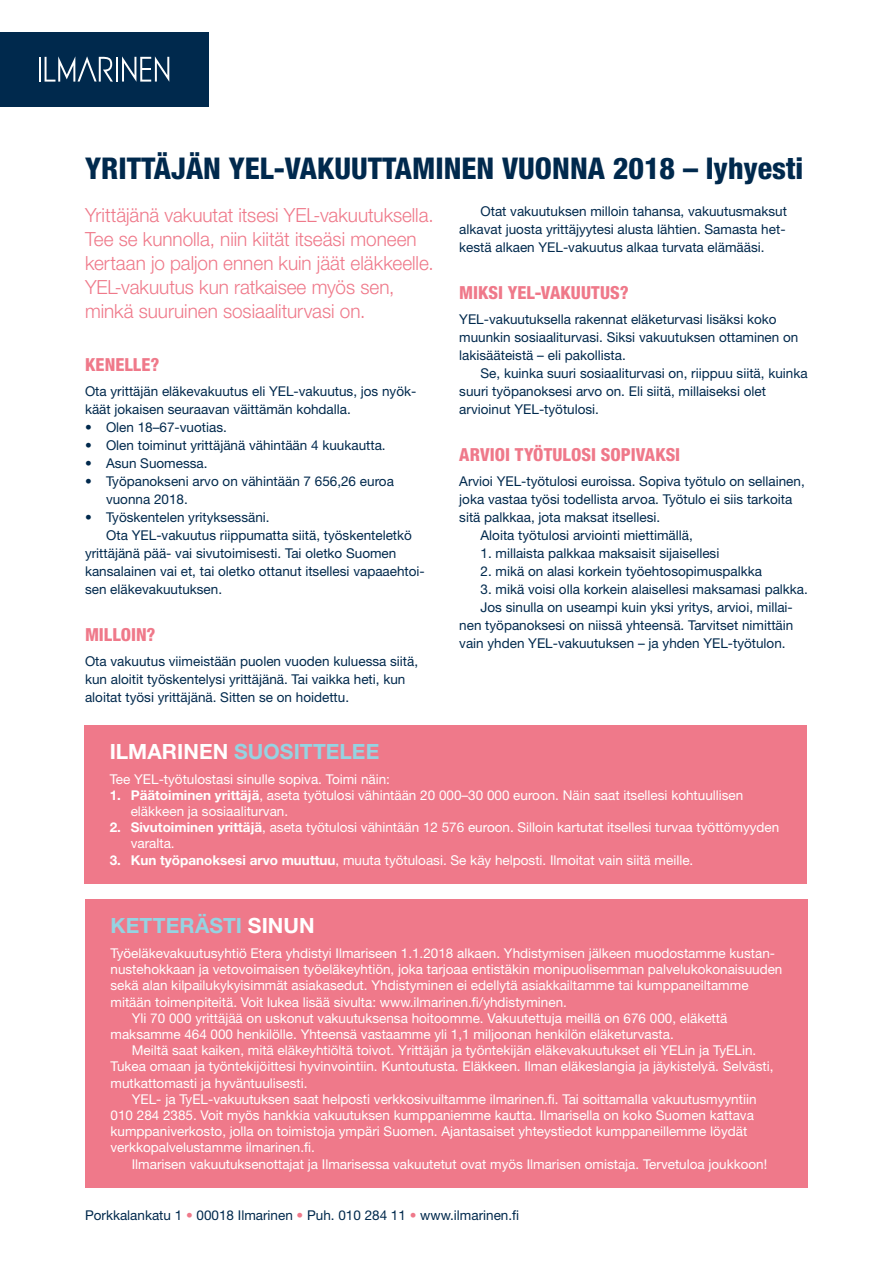
<style>
.page{position:relative;width:893px;height:1263px;background:#fff}
.page>*{position:absolute;margin:0;border:0;box-sizing:border-box;transform-origin:0 0}
.t1{font:800 condensed 30px "Helvetica Neue LT Std";color:#00294d}
.t2{font:700 21px "Helvetica Neue LT Std";letter-spacing:.005em;color:#95d3e2}
.t3{font:300 19.5px/24px "Helvetica Neue LT Std";color:#ef798a}
.t4{font:800 condensed 18px "Helvetica Neue LT Std";color:#ef798a}
.t5{font:13.5px/16.2px "Helvetica Neue LT Std";color:#fff}
.t6{font:13.5px/18px "Helvetica Neue LT Std";color:#00294d}
.s1{color:#fff}
.s2{font-weight:700}
.s3{color:#ef798a}
</style>
<div class="page">
<div style="left:0;top:32px;width:209px;height:74px;background:#00294d"></div>
<hr style="left:39px;top:57px;width:2px;height:25px;background:#fff">
<hr style="left:116px;top:57px;width:2px;height:25px;background:#fff">
<svg style="left:122px;top:56px;width:47px;height:26px"></svg>
<svg style="left:45px;top:56px;width:68px;height:26px"></svg>
<div style="left:84px;top:725px;width:723px;height:158px;background:#ef798a"></div>
<div style="left:85px;top:899px;width:723px;height:288px;background:#ef798a"></div>
<h1 class="t1" style="left:85px;top:150px;width:720px">YRITTÄJÄN YEL-VAKUUTTAMINEN VUONNA 2018 – lyhyesti</h1>
<h3 class="t3" style="left:85px;top:203px;width:350px">Yrittäjänä vakuutat itsesi YEL-vakuutuksella.<br>Tee se kunnolla, niin kiität itseäsi moneen kertaan jo paljon ennen kuin jäät eläkkeelle.<br>YEL-vakuutus kun ratkaisee myös sen, minkä suuruinen sosiaaliturvasi on.</h3>
<h3 class="t4" style="left:85px;top:353px;width:76px">KENELLE?</h3>
<p class="t6" style="left:85px;top:382px;width:333px">Ota yrittäjän eläkevakuutus eli YEL-vakuutus, jos nyök&shy;käät jokaisen seuraavan väittämän kohdalla.</p>
<p class="t6" style="left:85px;top:418px;width:143px">• Olen 18–67-vuotias.</p>
<p class="t6" style="left:85px;top:436px;width:302px">• Olen toiminut yrittäjänä vähintään 4 kuukautta.</p>
<p class="t6" style="left:85px;top:454px;width:124px">• Asun Suomessa.</p>
<p class="t6" style="left:106px;top:472px;width:289px;text-indent:-21px">• Työpanokseni arvo on vähintään 7 656,26 euroa vuonna 2018.</p>
<p class="t6" style="left:85px;top:508px;width:186px">• Työskentelen yrityksessäni.</p>
<p class="t6" style="left:106px;top:526px;width:307px">Ota YEL-vakuutus riippumatta siitä, työskenteletkö</p>
<p class="t6" style="left:85px;top:544px;width:313px">yrittäjänä pää- vai sivutoimisesti. Tai oletko Suomen</p>
<p class="t6" style="left:85px;top:562px;width:341px">kansalainen vai et, tai oletko ottanut itsellesi vapaaehtoi-</p>
<p class="t6" style="left:85px;top:580px;width:139px">sen eläkevakuutuksen.</p>
<h3 class="t4" style="left:85px;top:623px;width:72px">MILLOIN?</h3>
<p class="t6" style="left:85px;top:652px;width:335px">Ota vakuutus viimeistään puolen vuoden kuluessa siitä, kun aloitit työskentelysi yrittäjänä. Tai vaikka heti, kun aloitat työsi yrittäjänä. Sitten se on hoidettu.</p>
<p class="t6" style="left:459px;top:202px;width:329px;text-align:justify;text-indent:21px">Otat vakuutuksen milloin tahansa, vakuutusmaksut alkavat juosta yrittäjyytesi alusta lähtien. Samasta het&shy;kestä alkaen YEL-vakuutus alkaa turvata elämääsi.</p>
<h3 class="t4" style="left:459px;top:281px;width:171px">MIKSI YEL-VAKUUTUS?</h3>
<p class="t6" style="left:459px;top:310px;width:341px">YEL-vakuutuksella rakennat eläketurvasi lisäksi koko muunkin sosiaaliturvasi. Siksi vakuutuksen ottaminen on lakisääteistä – eli pakollista.</p>
<p class="t6" style="left:459px;top:364px;width:350px;text-indent:21px">Se, kuinka suuri sosiaaliturvasi on, riippuu siitä, kuinka suuri työpanoksesi arvo on. Eli siitä, millaiseksi olet arvioinut YEL-työtulosi.</p>
<h3 class="t4" style="left:459px;top:443px;width:223px">ARVIOI TYÖTULOSI SOPIVAKSI</h3>
<p class="t6" style="left:459px;top:472px;width:347px">Arvioi YEL-työtulosi euroissa. Sopiva työtulo on sellainen,</p>
<p class="t6" style="left:459px;top:490px;width:335px">joka vastaa työsi todellista arvoa. Työtulo ei siis tarkoita</p>
<p class="t6" style="left:459px;top:508px;width:203px">sitä palkkaa, jota maksat itsellesi.</p>
<p class="t6" style="left:480px;top:526px;width:214px">Aloita työtulosi arviointi miettimällä,</p>
<p class="t6" style="left:480px;top:544px;width:240px">1. millaista palkkaa maksaisit sijaisellesi</p>
<p class="t6" style="left:480px;top:562px;width:283px">2. mikä on alasi korkein työehtosopimuspalkka</p>
<p class="t6" style="left:480px;top:580px;width:329px">3. mikä voisi olla korkein alaisellesi maksamasi palkka.</p>
<p class="t6" style="left:480px;top:598px;width:314px">Jos sinulla on useampi kuin yksi yritys, arvioi, millai-</p>
<p class="t6" style="left:459px;top:616px;width:336px">nen työpanoksesi on niissä yhteensä. Tarvitset nimittäin</p>
<p class="t6" style="left:459px;top:634px;width:328px">vain yhden YEL-vakuutuksen – ja yhden YEL-työtulon.</p>
<h2 class="t2" style="left:110px;top:738px;width:271px"><span class="s1">ILMARINEN</span> SUOSITTELEE</h2>
<p class="t5" style="left:110px;top:770px;width:282px">Tee YEL-työtulostasi sinulle sopiva. Toimi näin:</p>
<p class="t5" style="left:131px;top:787px;width:614px;text-indent:-21px"><span class="s2">1. Päätoiminen yrittäjä</span>, aseta työtulosi vähintään 20 000–30 000 euroon. Näin saat itsellesi kohtuullisen eläkkeen ja sosiaaliturvan.</p>
<p class="t5" style="left:131px;top:819px;width:650px;text-indent:-21px"><span class="s2">2. Sivutoiminen yrittäjä</span>, aseta työtulosi vähintään 12 576 euroon. Silloin kartutat itsellesi turvaa työttömyyden varalta.</p>
<p class="t5" style="left:110px;top:851px;width:585px"><span class="s2">3. Kun työpanoksesi arvo muuttuu</span>, muuta työtuloasi. Se käy helposti. Ilmoitat vain siitä meille.</p>
<h2 class="t2" style="left:111px;top:913px;width:206px">KETTERÄSTI <span class="s1">SINUN</span></h2>
<p class="t5" style="left:111px;top:945px;width:666px">Työeläkevakuutusyhtiö Etera yhdistyi Ilmariseen 1.1.2018 alkaen. Yhdistymisen jälkeen muodostamme kustan-</p>
<p class="t5" style="left:111px;top:961px;width:673px">nustehokkaan ja vetovoimaisen työeläkeyhtiön, joka tarjoaa entistäkin monipuolisemman palvelukokonaisuuden</p>
<p class="t5" style="left:111px;top:977px;width:639px">sekä alan kilpailukykyisimmät asiakasedut. Yhdistyminen ei edellytä asiakkailtamme tai kumppaneiltamme</p>
<p class="t5" style="left:111px;top:993px;width:458px">mitään toimenpiteitä. Voit lukea lisää sivulta: www.ilmarinen.fi/yhdistyminen.</p>
<p class="t5" style="left:132px;top:1010px;width:597px">Yli 70 000 yrittäjää on uskonut vakuutuksensa hoitoomme. Vakuutettuja meillä on 676 000, eläkettä</p>
<p class="t5" style="left:111px;top:1026px;width:565px">maksamme 464 000 henkilölle. Yhteensä vastaamme yli 1,1 miljoonan henkilön eläketurvasta.</p>
<p class="t5" style="left:132px;top:1042px;width:626px">Meiltä saat kaiken, mitä eläkeyhtiöltä toivot. Yrittäjän ja työntekijän eläkevakuutukset eli YELin ja TyELin.</p>
<p class="t5" style="left:111px;top:1058px;width:664px">Tukea omaan ja työntekijöittesi hyvinvointiin. Kuntoutusta. Eläkkeen. Ilman eläkeslangia ja jäykistelyä. Selvästi,</p>
<p class="t5" style="left:111px;top:1074px;width:199px">mutkattomasti ja hyväntuulisesti.</p>
<p class="t5" style="left:132px;top:1091px;width:626px">YEL- ja TyEL-vakuutuksen saat helposti verkkosivuiltamme ilmarinen.fi. Tai soittamalla vakuutusmyyntiin</p>
<p class="t5" style="left:111px;top:1107px;width:645px">010 284 2385. Voit myös hankkia vakuutuksen kumppaniemme kautta. Ilmarisella on koko Suomen kattava</p>
<p class="t5" style="left:111px;top:1123px;width:638px">kumppaniverkosto, jolla on toimistoja ympäri Suomen. Ajantasaiset yhteystiedot kumppaneillemme löydät</p>
<p class="t5" style="left:111px;top:1139px;width:206px">verkkopalvelustamme ilmarinen.fi.</p>
<p class="t5" style="left:132px;top:1155px;width:637px">Ilmarisen vakuutuksenottajat ja Ilmarisessa vakuutetut ovat myös Ilmarisen omistaja. Tervetuloa joukkoon!</p>
<p class="t6" style="left:85px;top:1206px;width:436px">Porkkalankatu 1 <span class="s3">•</span> 00018 Ilmarinen <span class="s3">•</span> Puh. 010 284 11 <span class="s3">•</span> www.ilmarinen.fi</p>
</div>
